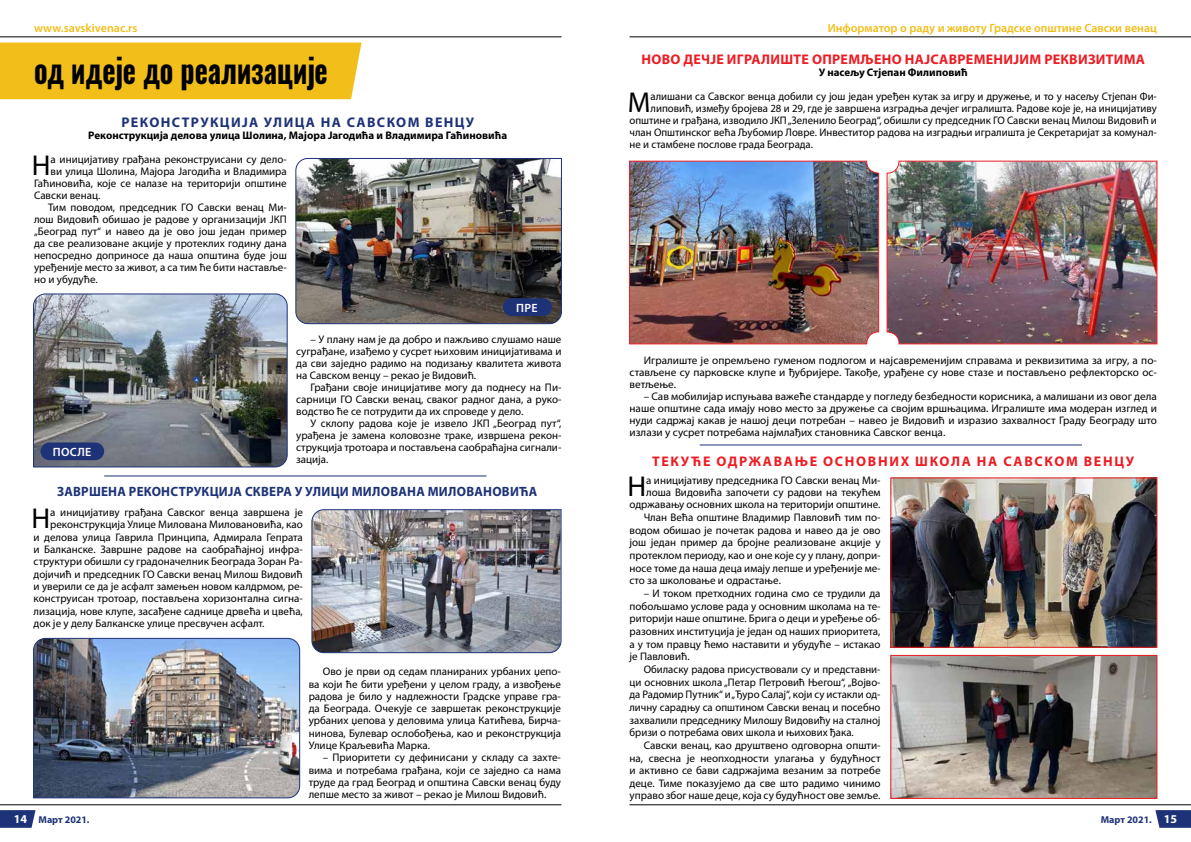
<style>
.page{position:relative;width:1191px;height:842px;background:#fff}
.page>*{position:absolute;margin:0;border:0;box-sizing:border-box;transform-origin:0 0}
.t1{font:700 33.6px "Oswald";color:#000;scale:.83 1}
.t2{font:28.8px "Myriad Pro";color:#000}
.t3{font:700 14px "Myriad Pro";letter-spacing:.02em;color:#ed1d24}
.t4{font:700 14px "Myriad Pro";letter-spacing:.12em;color:#ed1d24}
.t5{font:700 14px "Myriad Pro";letter-spacing:.1em;color:#1e3278}
.t6{font:700 13.5px "Myriad Pro";letter-spacing:.02em;color:#1e3278;scale:.96 1}
.t7{font:600 12px "Myriad Pro";color:#f2be1a}
.t8{font:600 12px "Myriad Pro";letter-spacing:.02em;color:#fff}
.t9{font:11px/12px "Myriad Pro";color:#000;text-align:justify}
.t10{font:700 11px "Myriad Pro";color:#000}
.t11{font:700 10px "Myriad Pro";color:#1e3278}
.s1{font-size:12px;color:#fff}
</style>
<div class="page">
<svg style="left:1155px;top:810px;width:36px;height:18px"></svg>
<svg style="left:0;top:810px;width:36px;height:18px"></svg>
<hr style="left:629px;top:804px;width:562px;height:1px;background:#000">
<hr style="left:0;top:804px;width:561px;height:1px;background:#000">
<hr style="left:0;top:36px;width:561px;height:1px;background:#000">
<hr style="left:629px;top:36px;width:562px;height:1px;background:#000">
<div style="left:0;top:43px;width:361px;height:56px;background:#f2be1a"></div>
<img style="left:33px;top:637px;width:268px;height:162px">
<img style="left:311px;top:509px;width:251px;height:145px">
<img style="left:295px;top:158px;width:267px;height:167px">
<img style="left:33px;top:293px;width:255px;height:175px">
<hr style="left:104px;top:475px;width:382px;height:1px;background:#1e3278">
<hr style="left:699px;top:444px;width:383px;height:1px;background:#1e3278">
<img style="left:886px;top:160px;width:272px;height:185px">
<img style="left:629px;top:160px;width:250px;height:185px">
<img style="left:892px;top:479px;width:263px;height:167px">
<div style="left:890px;top:477px;width:267px;height:171px;border:1px solid #ed1d24"></div>
<img style="left:892px;top:657px;width:263px;height:140px">
<div style="left:890px;top:655px;width:267px;height:144px;border:1px solid #ed1d24"></div>
<div style="left:503px;top:298px;width:49px;height:18px;background:#1e3278;border-radius:9px"></div>
<div style="left:41px;top:442px;width:63px;height:18px;background:#1e3278;border-radius:9px"></div>
<p class="t7" style="left:34px;top:20px;width:105px">www.savskivenac.rs</p>
<p class="t7" style="left:827px;top:20px;width:331px">Информатор о раду и животу Градске општине Савски венац</p>
<h1 class="t1" style="left:34px;top:47px;width:355px">од идеје до реализације</h1>
<p class="t5" style="left:121px;top:113px;width:354px">РЕКОНСТРУКЦИЈА УЛИЦА НА САВСКОМ ВЕНЦУ</p>
<p class="t10" style="left:88px;top:128px;width:420px">Реконструкција делова улица Шолина, Мајора Јагодића и Владимира Гаћиновића</p>
<h2 class="t2" style="left:32px;top:147px;width:20px">Н</h2>
<p class="t9" style="left:51px;top:153px;width:238px">а иницијативу грађана реконструисани су дело-</p>
<p class="t9" style="left:51px;top:165px;width:238px">ви улица Шолина, Мајора Јагодића и Владимира</p>
<p class="t9" style="left:34px;top:177px;width:254px">Гаћиновића, које се налазе на територији општине</p>
<p class="t9" style="left:34px;top:189px;width:68px">Савски венац.</p>
<p class="t9" style="left:48px;top:201px;width:240px">Тим поводом, председник ГО Савски венац Ми-</p>
<p class="t9" style="left:34px;top:213px;width:254px">лош Видовић обишао је радове у организацији ЈКП</p>
<p class="t9" style="left:34px;top:225px;width:254px">„Београд пут“ и навео да је ово још један пример</p>
<p class="t9" style="left:34px;top:237px;width:254px">да све реализоване акције у протеклих годину дана</p>
<p class="t9" style="left:34px;top:249px;width:254px">непосредно доприносе да наша општина буде joш</p>
<p class="t9" style="left:34px;top:261px;width:254px">уређеније место за живот, а са тим ће бити наставље-</p>
<p class="t9" style="left:34px;top:273px;width:65px">но и убудуће.</p>
<p class="t8" style="left:53px;top:444px;width:40px">ПОСЛЕ</p>
<p class="t8" style="left:516px;top:300px;width:23px">ПРЕ</p>
<p class="t9" style="left:296px;top:333px;width:267px;text-indent:14px">– У плану нам је да добро и пажљиво слушамо наше суграђане, изађемо у сусрет њиховим иницијативама и да сви заједно радимо на подизању квалитета живота на Савском венцу – рекао је Видовић.</p>
<p class="t9" style="left:296px;top:381px;width:267px;text-indent:14px">Грађани своје иницијативе могу да поднесу на Пи&shy;сарници ГО Савски венац, сваког радног дана, а руко&shy;водство ће се потрудити да их спроведе у дело.</p>
<p class="t9" style="left:296px;top:417px;width:267px;text-indent:14px">У склопу радова које је извело ЈКП „Београд пут“, урађена је замена коловозне траке, извршена рекон&shy;струкција тротоара и постављена саобраћајна сигнали&shy;зација.</p>
<p class="t6" style="left:57px;top:482px;width:502px">ЗАВРШЕНА РЕКОНСТРУКЦИЈА СКВЕРА У УЛИЦИ МИЛОВАНА МИЛОВАНОВИЋА</p>
<h2 class="t2" style="left:31px;top:501px;width:20px">Н</h2>
<p class="t9" style="left:50px;top:507px;width:254px">а иницијативу грађана Савског венца завршена je</p>
<p class="t9" style="left:50px;top:519px;width:254px">реконструкција Улице Милована Миловановића, као</p>
<p class="t9" style="left:34px;top:531px;width:271px">и делова улица Гаврила Принципа, Адмирала Гепрата</p>
<p class="t9" style="left:34px;top:543px;width:271px">и Балканске. Завршне радове на саобраћајној инфра-</p>
<p class="t9" style="left:34px;top:555px;width:271px">структури обишли су градоначелник Београда Зоран Ра-</p>
<p class="t9" style="left:34px;top:568px;width:271px">дојичић и председник ГО Савски венац Милош Видовић</p>
<p class="t9" style="left:34px;top:580px;width:271px">и уверили се да је асфалт замењен новом калдрмом, ре-</p>
<p class="t9" style="left:34px;top:592px;width:271px">конструисан тротоар, постављена хоризонтална сигна-</p>
<p class="t9" style="left:34px;top:605px;width:271px">лизација, нове клупе, засађене саднице дрвећа и цвећа,</p>
<p class="t9" style="left:34px;top:617px;width:232px">док је у делу Балканске улице пресвучен асфалт.</p>
<p class="t9" style="left:309px;top:665px;width:254px;line-height:12.3px;text-indent:14px">Ово је први од седам планираних урбаних џепо&shy;ва који ће бити уређени у целом граду, а извођење радова је било у надлежности Градске управе гра&shy;да Београда. Очекује се завршетак реконструкције урбаних џепова у деловима улица Катићева, Бирча&shy;нинова, Булевар ослобођења, као и реконструкција Улице Краљевића Марка.</p>
<p class="t9" style="left:309px;top:751px;width:254px;line-height:12.3px;text-indent:14px">– Приоритети су дефинисани у складу са захте&shy;вима и потребама грађана, који се заједно са нама труде да град Београд и општина Савски венац буду лепше место за живот – рекао је Милош Видовић.</p>
<p class="t3" style="left:641px;top:50px;width:505px">НОВО ДЕЧЈЕ ИГРАЛИШТЕ ОПРЕМЉЕНО НАЈСАВРЕМЕНИЈИМ РЕКВИЗИТИМА</p>
<p class="t10" style="left:818px;top:65px;width:150px">У насељу Стјепан Филиповић</p>
<h2 class="t2" style="left:628px;top:84px;width:24px">М</h2>
<p class="t9" style="left:650px;top:90px;width:508px">алишани са Савског венца добили су још један уређен кутак за игру и дружење, и то у насељу Стјепан Фи-</p>
<p class="t9" style="left:650px;top:102px;width:508px">липовић, између бројева 28 и 29, где је завршена изградња дечјег игралишта. Радове које је, на иницијативу</p>
<p class="t9" style="left:629px;top:114px;width:529px">општине и грађана, изводило ЈКП „Зеленило Београд“, обишли су председник ГО Савски венац Милош Видовић и</p>
<p class="t9" style="left:629px;top:126px;width:529px">члан Општинског већа Љубомир Ловре. Инвеститор радова на изградњи игралишта је Секретаријат за комунал-</p>
<p class="t9" style="left:629px;top:138px;width:185px">не и стамбене послове града Београда.</p>
<p class="t9" style="left:629px;top:354px;width:529px;text-indent:14px">Игралиште је опремљено гуменом подлогом и најсавременијим справама и реквизитима за игру, а по&shy;стављене су парковске клупе и ђубријере. Такође, урађене су нове стазе и постављено рефлекторско ос&shy;ветљење.</p>
<p class="t9" style="left:629px;top:390px;width:529px;text-indent:14px">– Сав мобилијар испуњава важеће стандарде у погледу безбедности корисника, а малишани из овог дела наше општине сада имају ново место за дружење са својим вршњацима. Игралиште има модеран изглед и нуди садржај какав је нашој деци потребан – навео је Видовић и изразио захвалност Граду Београду што излази у сусрет потребама најмлађих становника Савског венца.</p>
<h2 class="t2" style="left:627px;top:468px;width:20px">Н</h2>
<p class="t9" style="left:646px;top:474px;width:236px">а иницијативу председника ГО Савски венац Ми-</p>
<p class="t4" style="left:652px;top:452px;width:483px">ТЕКУЋЕ ОДРЖАВАЊЕ ОСНОВНИХ ШКОЛА НА САВСКОМ ВЕНЦУ</p>
<p class="t9" style="left:646px;top:486px;width:236px">лоша Видовића започети су радови на текућем</p>
<p class="t9" style="left:629px;top:498px;width:252px">одржавању основних школа на територији општине.</p>
<p class="t9" style="left:643px;top:511px;width:238px">Члан Већа општине Владимир Павловић тим по-</p>
<p class="t9" style="left:629px;top:524px;width:252px">водом обишао је почетак радова и навео да је ово</p>
<p class="t9" style="left:629px;top:536px;width:252px">још један пример да бројне реализоване акције у</p>
<p class="t9" style="left:629px;top:549px;width:252px">протеклом периоду, као и оне које су у плану, допри-</p>
<p class="t9" style="left:629px;top:562px;width:252px">носe томе да наша деца имају лепше и уређеније ме-</p>
<p class="t9" style="left:629px;top:574px;width:153px">сто за школовање и одрастање.</p>
<p class="t9" style="left:629px;top:587px;width:252px;line-height:12.6px;text-indent:14px">– И током претходних година смо се трудили да побољшамо услове рада у основним школама на те&shy;риторији наше општине. Брига о деци и уређење об&shy;разовних институција је један од наших приоритета, а у том правцу ћемо наставити и убудуће – истакао је Павловић.</p>
<p class="t9" style="left:629px;top:663px;width:252px;line-height:12.7px;text-indent:14px">Обиласку радова присуствовали су и представни&shy;ци основних школа „Петар Петровић Његош“, „Војво&shy;да Радомир Путник“ и „Ђуро Салај“, који су истакли од&shy;личну сарадњу са општином Савски венац и посебно захвалили председнику Милошу Видовићу на сталној бризи о потребама ових школа и њихових ђака.</p>
<p class="t9" style="left:629px;top:739px;width:252px;line-height:12.7px;text-indent:14px">Савски венац, као друштвено одговорна општи&shy;на, свесна је неопходности улагања у будућност и активно се бави садржајима везаним за потребе деце. Тиме показујемо да све што радимо чинимо управо због наше деце, која су будућност ове земље.</p>
<p class="t11" style="left:14px;top:813px;width:77px"><span class="s1">14</span> Март 2021.</p>
<p class="t11" style="left:1100px;top:813px;width:78px">Март 2021. <span class="s1">15</span></p>
</div>
